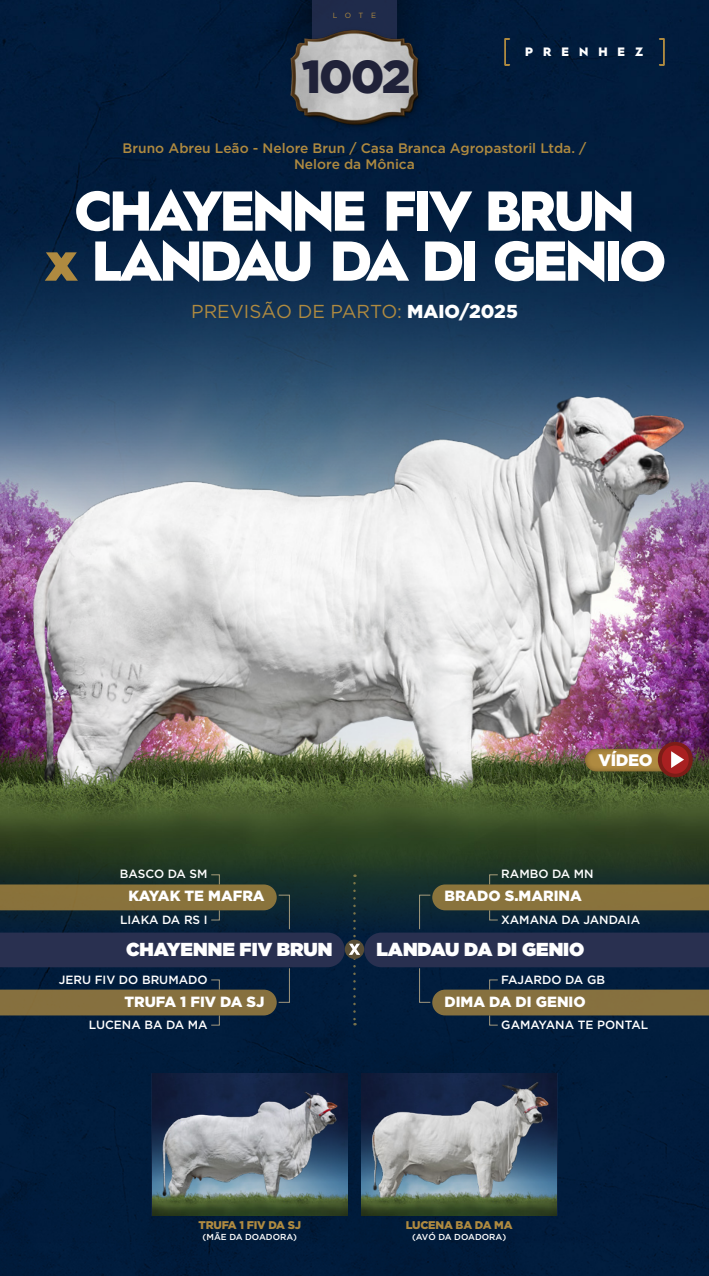
<style>
.page{position:relative;width:709px;height:1276px;background:#fff}
.page>*{position:absolute;margin:0;border:0;box-sizing:border-box;transform-origin:0 0}
.t1{font:900 56.25px/50px "Hurme Geometric Sans 1";letter-spacing:-.05em;color:#fff;text-align:center}
.t2{font:900 46.25px "Gotham";color:#202239}
.t3{font:900 18.75px "Gotham";color:#fff}
.t4{font:18.75px "Gotham";color:#af8a40}
.t5{font:900 16.62px "Gotham";letter-spacing:-.025em;color:#fff}
.t6{font:900 14.75px "Gotham";color:#fff}
.t7{font:500 13.75px/16.2px "Gotham";color:#af8a40;text-align:center}
.t8{font:900 12.25px "Hurme Geometric Sans 1";letter-spacing:.825em;color:#fff}
.t9{font:500 12px "Gotham";color:#fff}
.t10{font:900 11.12px "Gotham";letter-spacing:-.02em;color:#af8a40}
.t11{font:500 8.75px "Gotham";color:#fff}
.t12{font:7.5px "Gotham";color:#af8a40}
.s1{color:#af8a40}
.s2{font-weight:900;color:#fff}
</style>
<div class="page">
<img style="left:0;top:0;width:709px;height:617px">
<div style="left:272px;top:0;width:164px;height:127px;background:#001733"></div>
<svg style="left:312px;top:0;width:85px;height:17px"></svg>
<img style="left:272px;top:17px;width:166px;height:119px">
<div style="left:0;top:1242px;width:709px;height:34px;background:#001b3c"></div>
<img style="left:0;top:820px;width:709px;height:422px">
<svg style="left:0;top:874px;width:709px;height:151px;background:#313a3e"></svg>
<svg style="left:504px;top:38px;width:6px;height:28px"></svg>
<svg style="left:658px;top:38px;width:7px;height:28px"></svg>
<svg style="left:151px;top:1072px;width:197px;height:144px"></svg>
<img style="left:152px;top:1073px;width:195px;height:111px">
<img style="left:160px;top:1087px;width:181px;height:97px">
<img style="left:152px;top:1184px;width:195px;height:31px">
<svg style="left:360px;top:1072px;width:198px;height:144px"></svg>
<img style="left:361px;top:1073px;width:195px;height:111px">
<img style="left:369px;top:1079px;width:181px;height:105px">
<img style="left:361px;top:1184px;width:195px;height:31px">
<img style="left:7px;top:346px;width:702px;height:384px">
<img style="left:0;top:730px;width:709px;height:90px">
<div style="left:582px;top:747px;width:96px;height:25px;background:#000;opacity:.45"></div>
<svg style="left:658px;top:742px;width:34px;height:35px"></svg>
<p class="t12" style="left:333px;top:11px;width:45px">LOTE</p>
<h2 class="t2" style="left:302px;top:50px;width:110px">1002</h2>
<p class="t8" style="left:525px;top:43px;width:120px">PRENHEZ</p>
<p class="t7" style="left:123px;top:139px;width:465px">Bruno Abreu Leão - Nelore Brun / Casa Branca Agropastoril Ltda. /<br>Nelore da Mônica</p>
<h1 class="t1" style="left:45px;top:183px;width:622px">CHAYENNE FIV BRUN<br><span class="s1">x</span> LANDAU DA DI GENIO</h1>
<h3 class="t4" style="left:191px;top:301px;width:328px">PREVISÃO DE PARTO: <span class="s2">MAIO/2025</span></h3>
<h3 class="t5" style="left:598px;top:750px;width:55px">VÍDEO</h3>
<p class="t9" style="left:120px;top:866px;width:89px">BASCO DA SM</p>
<p class="t9" style="left:120px;top:912px;width:89px">LIAKA DA RS I</p>
<p class="t6" style="left:128px;top:887px;width:138px">KAYAK TE MAFRA</p>
<p class="t9" style="left:501px;top:866px;width:94px">RAMBO DA MN</p>
<p class="t9" style="left:501px;top:912px;width:140px">XAMANA DA JANDAIA</p>
<p class="t6" style="left:444px;top:887px;width:139px">BRADO S.MARINA</p>
<h3 class="t3" style="left:126px;top:938px;width:208px">CHAYENNE FIV BRUN</h3>
<h3 class="t3" style="left:376px;top:938px;width:210px">LANDAU DA DI GENIO</h3>
<p class="t9" style="left:59px;top:972px;width:150px">JERU FIV DO BRUMADO</p>
<p class="t9" style="left:89px;top:1017px;width:120px">LUCENA BA DA MA</p>
<p class="t6" style="left:124px;top:993px;width:141px">TRUFA 1 FIV DA SJ</p>
<p class="t9" style="left:501px;top:972px;width:105px">FAJARDO DA GB</p>
<p class="t9" style="left:501px;top:1017px;width:148px">GAMAYANA TE PONTAL</p>
<p class="t6" style="left:444px;top:993px;width:143px">DIMA DA DI GENIO</p>
<p class="t10" style="left:199px;top:1218px;width:104px">TRUFA 1 FIV DA SJ</p>
<p class="t11" style="left:203px;top:1231px;width:96px">(MÃE DA DOADORA)</p>
<p class="t10" style="left:406px;top:1218px;width:108px">LUCENA BA DA MA</p>
<p class="t11" style="left:412px;top:1231px;width:95px">(AVÓ DA DOADORA)</p>
</div>
